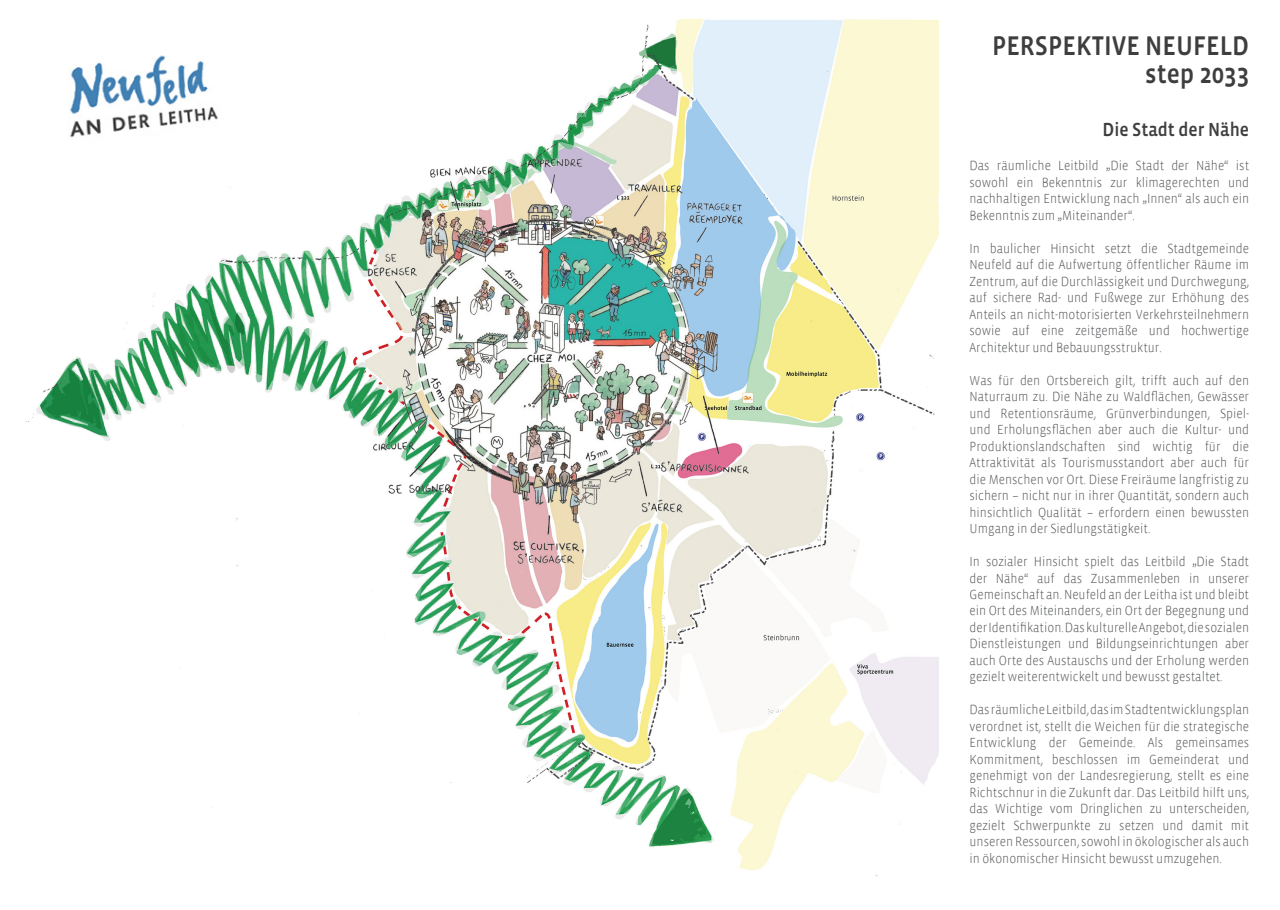
<style>
.page{position:relative;width:1280px;height:910px;background:#fff}
.page>*{position:absolute;margin:0;border:0;box-sizing:border-box;transform-origin:0 0}
.t1{font:27.75px/28.5px "Vista Sans Med";color:#3e3e3f;text-align:right;scale:.9 1}
.t2{font:19.35px "Vista Sans Med";color:#3e3e3f;scale:.9 1}
.t3{font:13.5px/16.5px "Vista Sans";color:#57585a;text-align:justify;scale:.9 1}
</style>
<div class="page">
<img style="left:25px;top:19px;width:914px;height:857px">
<img style="left:63px;top:51px;width:160px;height:94px">
<h1 class="t1" style="left:992px;top:32px;width:287px">Perspektive NEUFELD step 2033</h1>
<h2 class="t2" style="left:1102px;top:119px;width:164px">Die Stadt der Nähe</h2>
<p class="t3" style="left:969px;top:158px;width:312px">Das räumliche Leitbild „Die Stadt der Nähe“ ist sowohl ein Bekenntnis zur klimagerechten und nachhaltigen Entwicklung nach „Innen“ als auch ein Bekenntnis zum „Miteinander“.</p>
<p class="t3" style="left:969px;top:240px;width:312px">In baulicher Hinsicht setzt die Stadtgemeinde Neufeld auf die Aufwertung öffentlicher Räume im Zentrum, auf die Durchlässigkeit und Durchwegung, auf sichere Rad- und Fußwege zur Erhöhung des Anteils an nicht-motorisierten Verkehrsteilnehmern sowie auf eine zeitgemäße und hochwertige Architektur und Bebauungsstruktur.</p>
<p class="t3" style="left:969px;top:372px;width:312px">Was für den Ortsbereich gilt, trifft auch auf den Naturraum zu. Die Nähe zu Waldflächen, Gewässer und Retentionsräume, Grünverbindungen, Spiel&shy;und Erholungsflächen aber auch die Kultur- und Produktionslandschaften sind wichtig für die Attraktivität als Tourismusstandort aber auch für die Menschen vor Ort. Diese Freiräume langfristig zu sichern – nicht nur in ihrer Quantität, sondern auch hinsichtlich Qualität – erfordern einen bewussten Umgang in der Siedlungstätigkeit.</p>
<p class="t3" style="left:969px;top:553px;width:312px">In sozialer Hinsicht spielt das Leitbild „Die Stadt der Nähe“ auf das Zusammenleben in unserer Gemeinschaft an. Neufeld an der Leitha ist und bleibt ein Ort des Miteinanders, ein Ort der Begegnung und der Identifikation. Das kulturelle Angebot, die sozialen Dienstleistungen und Bildungseinrichtungen aber auch Orte des Austauschs und der Erholung werden gezielt weiterentwickelt und bewusst gestaltet.</p>
<p class="t3" style="left:969px;top:702px;width:312px">Das räumliche Leitbild, das im Stadtentwicklungsplan verordnet ist, stellt die Weichen für die strategische Entwicklung der Gemeinde. Als gemeinsames Kommitment, beschlossen im Gemeinderat und genehmigt von der Landesregierung, stellt es eine Richtschnur in die Zukunft dar. Das Leitbild hilft uns, das Wichtige vom Dringlichen zu unterscheiden, gezielt Schwerpunkte zu setzen und damit mit unseren Ressourcen, sowohl in ökologischer als auch in ökonomischer Hinsicht bewusst umzugehen.</p>
</div>
